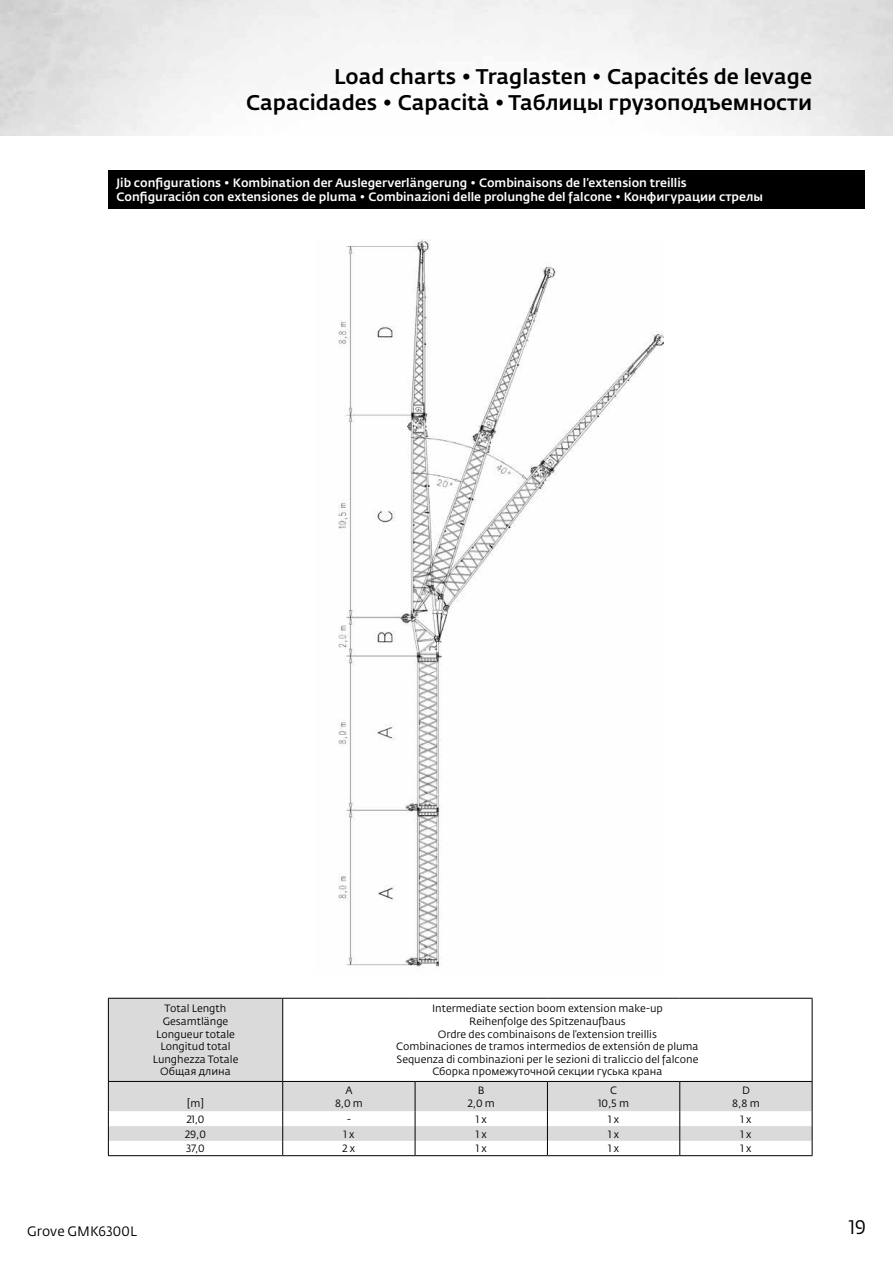
<style>
.page{position:relative;width:893px;height:1263px;background:#fff}
.page>*{position:absolute;margin:0;border:0;box-sizing:border-box;transform-origin:0 0}
.t1{font:500 21px/25.2px "Fedra Sans Pro";color:#000;text-align:right}
.t2{font:19.5px "Fedra Sans Pro";color:#000}
.t3{font:13.5px "Fedra Sans Pro";letter-spacing:.01em;color:#000}
.t4{font:500 12px/14.4px "Fedra Sans Pro";color:#fff}
.t5{font:10.5px/12.6px "Fedra Sans Pro";color:#000;text-align:center}
</style>
<div class="page">
<div style="left:108px;top:170px;width:757px;height:38px;background:#000"></div>
<img style="left:338px;top:240px;width:326px;height:727px">
<svg style="left:109px;top:999px;width:703px;height:156px"></svg>
<svg style="left:108px;top:1082px;width:1px;height:73px"></svg>
<svg style="left:282px;top:1082px;width:1px;height:73px"></svg>
<svg style="left:415px;top:1082px;width:1px;height:73px"></svg>
<svg style="left:547px;top:1082px;width:1px;height:73px"></svg>
<svg style="left:679px;top:1082px;width:1px;height:73px"></svg>
<svg style="left:812px;top:1082px;width:1px;height:73px"></svg>
<hr style="left:108px;top:998px;width:175px;height:1px;background:#000">
<hr style="left:108px;top:998px;width:1px;height:83px;background:#000">
<hr style="left:283px;top:998px;width:132px;height:1px;background:#000">
<hr style="left:282px;top:998px;width:1px;height:83px;background:#000">
<hr style="left:415px;top:998px;width:132px;height:1px;background:#000">
<hr style="left:547px;top:998px;width:133px;height:1px;background:#000">
<hr style="left:680px;top:998px;width:132px;height:1px;background:#000">
<hr style="left:812px;top:998px;width:1px;height:83px;background:#000">
<hr style="left:108px;top:1081px;width:175px;height:1px;background:#000">
<hr style="left:283px;top:1081px;width:132px;height:1px;background:#000">
<hr style="left:415px;top:1081px;width:132px;height:1px;background:#000">
<hr style="left:547px;top:1081px;width:133px;height:1px;background:#000">
<hr style="left:680px;top:1081px;width:132px;height:1px;background:#000">
<hr style="left:108px;top:1155px;width:175px;height:1px;background:#000">
<hr style="left:283px;top:1155px;width:132px;height:1px;background:#000">
<hr style="left:415px;top:1155px;width:132px;height:1px;background:#000">
<hr style="left:547px;top:1155px;width:133px;height:1px;background:#000">
<hr style="left:680px;top:1155px;width:132px;height:1px;background:#000">
<h1 class="t1" style="left:246px;top:64px;width:568px">Load charts • Traglasten • Capacités de levage<br>Capacidades • Capacità • Таблицы грузоподъемности</h1>
<p class="t4" style="left:117px;top:175px;width:648px">Jib configurations • Kombination der Auslegerverlängerung • Combinaisons de l’extension treillis<br>Configuración con extensiones de pluma • Combinazioni delle prolunghe del falcone • Конфигурации стрелы</p>
<p class="t5" style="left:153px;top:1002px;width:87px">Total Length<br>Gesamtlänge<br>Longueur totale<br>Longitud total<br>Lunghezza Totale<br>Общая длина</p>
<p class="t5" style="left:396px;top:1002px;width:304px">Intermediate section boom extension make-up<br>Reihenfolge des Spitzenaufbaus<br>Ordre des combinaisons de l’extension treillis<br>Combinaciones de tramos intermedios de extensión de pluma Sequenza di combinazioni per le sezioni di traliccio del falcone Сборка промежуточной секции гуська крана</p>
<p class="t5" style="left:187px;top:1097px;width:19px">[m]</p>
<p class="t5" style="left:335px;top:1084px;width:29px">A<br>8,0 m</p>
<p class="t5" style="left:468px;top:1084px;width:29px">B<br>2,0 m</p>
<p class="t5" style="left:598px;top:1084px;width:32px">C<br>10,5 m</p>
<p class="t5" style="left:732px;top:1084px;width:29px">D<br>8,8 m</p>
<p class="t5" style="left:187px;top:1113px;width:19px">21,0</p>
<p class="t5" style="left:347px;top:1113px;width:5px">-</p>
<p class="t5" style="left:476px;top:1113px;width:12px">1 x</p>
<p class="t5" style="left:608px;top:1113px;width:12px">1 x</p>
<p class="t5" style="left:740px;top:1113px;width:12px">1 x</p>
<p class="t5" style="left:185px;top:1127px;width:22px">29,0</p>
<p class="t5" style="left:343px;top:1127px;width:12px">1 x</p>
<p class="t5" style="left:476px;top:1127px;width:12px">1 x</p>
<p class="t5" style="left:608px;top:1127px;width:12px">1 x</p>
<p class="t5" style="left:740px;top:1127px;width:12px">1 x</p>
<p class="t5" style="left:186px;top:1142px;width:20px">37,0</p>
<p class="t5" style="left:343px;top:1142px;width:14px">2 x</p>
<p class="t5" style="left:476px;top:1142px;width:12px">1 x</p>
<p class="t5" style="left:608px;top:1142px;width:12px">1 x</p>
<p class="t5" style="left:740px;top:1142px;width:12px">1 x</p>
<p class="t3" style="left:27px;top:1223px;width:111px">Grove GMK6300L</p>
<h2 class="t2" style="left:849px;top:1215px;width:19px">19</h2>
</div>
